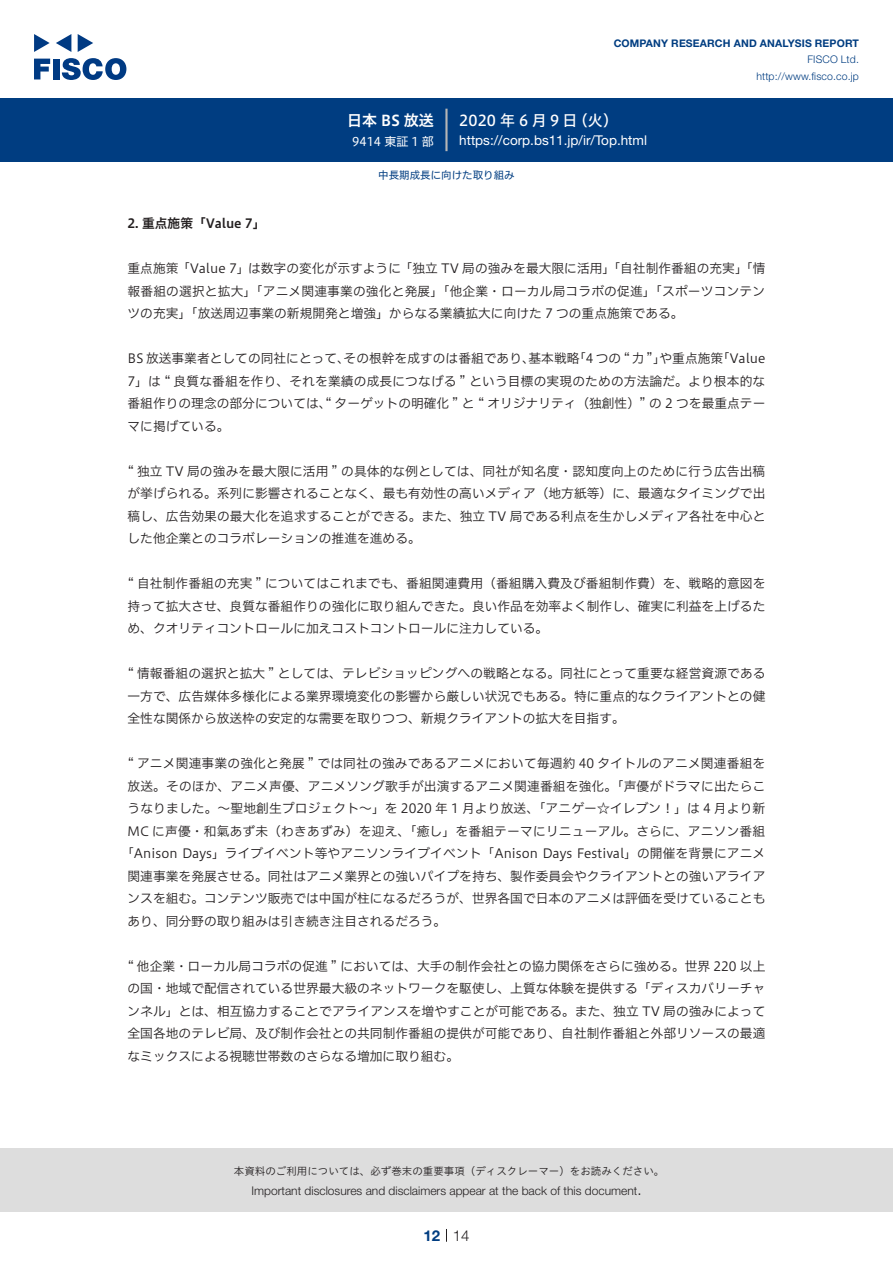
<style>
.page{position:relative;width:893px;height:1263px;background:#fff}
.page>*{position:absolute;margin:0;border:0;box-sizing:border-box;transform-origin:0 0}
.t1{font:15px "Hiragino UD Sans F Std N W5";letter-spacing:.22em;color:#fff}
.t2{font:15px "Hiragino UD Sans F Std N W6";color:#fff}
.t3{font:300 15px "Helvetica Neue LT Std";color:#231f20}
.t4{font:700 15px "Helvetica Neue LT Std";color:#003d81}
.t5{font:13.5px "Helvetica Neue LT Std";color:#fff}
.t6{font:12.75px/22.5px "Hiragino UD Sans F Std N W3";color:#231f20;text-align:justify}
.t7{font:12.75px "Hiragino UD Sans F Std N W6";color:#231f20}
.t8{font:300 12px "Helvetica Neue LT Std";color:#231f20}
.t9{font:12px "Hiragino UD Sans F Std N W4";color:#fff}
.t10{font:10.5px "Hiragino UD Sans Std W3";color:#231f20}
.t11{font:700 10.5px "Helvetica Neue LT Std";letter-spacing:.015em;color:#003d81}
.t12{font:300 10.5px/16.5px "Helvetica Neue LT Std";letter-spacing:.015em;color:#003d81;text-align:right}
.t13{font:10.5px "Hiragino UD Sans F Std N W4";color:#003d81}
</style>
<div class="page">
<div style="left:0;top:1148px;width:893px;height:64px;background:#ddd"></div>
<svg style="left:34px;top:59px;width:16px;height:20px"></svg>
<div style="left:53px;top:59px;width:6px;height:20px;background:#003a83"></div>
<svg style="left:62px;top:58px;width:64px;height:22px"></svg>
<svg style="left:34px;top:34px;width:16px;height:18px"></svg>
<svg style="left:78px;top:34px;width:15px;height:18px"></svg>
<svg style="left:56px;top:34px;width:15px;height:18px"></svg>
<div style="left:0;top:98px;width:893px;height:64px;background:#003d81"></div>
<hr style="left:445px;top:109px;width:3px;height:42px;background:#b5b5b6">
<svg style="left:446px;top:1229px;width:1px;height:13px"></svg>
<p class="t2" style="left:347px;top:109px;width:88px">日本 BS 放送</p>
<p class="t9" style="left:352px;top:132px;width:83px">9414 東証 1 部</p>
<p class="t11" style="left:614px;top:37px;width:247px">COMPANY RESEARCH AND ANALYSIS REPORT</p>
<p class="t12" style="left:756px;top:51px;width:104px">FISCO Ltd. http://www.fisco.co j p.</p>
<p class="t1" style="left:459px;top:109px;width:120px">2020年6月9日</p>
<p class="t1" style="left:573px;top:109px;width:47px">（火(</p>
<p class="t5" style="left:459px;top:132px;width:189px">https://corp.bs11.jp /i r/ Top.html</p>
<p class="t13" style="left:378px;top:167px;width:138px">中長期成長に向けた取り組み</p>
<p class="t7" style="left:128px;top:214px;width:139px">2. 重点施策「Value 7「</p>
<p class="t6" style="left:128px;top:256px;width:639px">重点施策「Value 7」は数字の変化が示すように「独立 TV 局の強みを最大限に活用」「自社制作番組の充実」「情報番組の選択と拡大」「アニメ関連事業の強化と発展」「他企業・ローカル局コラボの促進」「スポーツコンテンツの充実」「放送周辺事業の新規開発と増強」からなる業績拡大に向けた 7 つの重点施策である。</p>
<p class="t6" style="left:717px;top:346px;width:50px">「Value</p>
<p class="t6" style="left:573px;top:346px;width:94px">「4つの“力”」</p>
<p class="t6" style="left:528px;top:346px;width:52px">基本戦略</p>
<p class="t6" style="left:128px;top:346px;width:639px;text-align:left">BS 放送事業者としての同社にとって、<br>7」は “ 良質な番組を作り、それを業績の成長につなげる ” という目標の実現のための方法論だ。より根本的な番組作りの理念の部分については、“ ターゲットの明確化 ” と “ オリジナリティ（独創性）” の 2 つを最重点テーマに掲げている。</p>
<p class="t6" style="left:128px;top:459px;width:639px">“ 独立 TV 局の強みを最大限に活用 ” の具体的な例としては、同社が知名度・認知度向上のために行う広告出稿が挙げられる。系列に影響されることなく、最も有効性の高いメディア（地方紙等）に、最適なタイミングで出稿し、広告効果の最大化を追求することができる。また、独立 TV 局である利点を生かしメディア各社を中心とした他企業とのコラボレーションの推進を進める。</p>
<p class="t6" style="left:128px;top:571px;width:639px">“ 自社制作番組の充実 ” についてはこれまでも、番組関連費用（番組購入費及び番組制作費）を、戦略的意図を持って拡大させ、良質な番組作りの強化に取り組んできた。良い作品を効率よく制作し、確実に利益を上げるため、クオリティコントロールに加えコストコントロールに注力している。</p>
<p class="t6" style="left:128px;top:661px;width:639px">“ 情報番組の選択と拡大 ” としては、テレビショッピングへの戦略となる。同社にとって重要な経営資源である一方で、広告媒体多様化による業界環境変化の影響から厳しい状況でもある。特に重点的なクライアントとの健全性な関係から放送枠の安定的な需要を取りつつ、新規クライアントの拡大を目指す。</p>
<p class="t6" style="left:128px;top:751px;width:639px">“ アニメ関連事業の強化と発展 ” では同社の強みであるアニメにおいて毎週約 40 タイトルのアニメ関連番組を</p>
<p class="t6" style="left:128px;top:774px;width:639px">放送。そのほか、アニメ声優、アニメソング歌手が出演するアニメ関連番組を強化。「声優がドラマに出たらこ</p>
<p class="t6" style="left:128px;top:796px;width:639px">うなりました。～聖地創生プロジェクト～」を 2020 年 1 月より放送、「アニゲー☆イレブン！」は 4 月より新</p>
<p class="t6" style="left:128px;top:819px;width:639px">MC に声優・和氣あず未（わきあずみ）を迎え、「癒し」を番組テーマにリニューアル。さらに、アニソン番組</p>
<p class="t6" style="left:121px;top:841px;width:646px">「Anison Days」ライブイベント等やアニソンライブイベント「Anison Days Festival」の開催を背景にアニメ</p>
<p class="t6" style="left:128px;top:864px;width:639px">関連事業を発展させる。同社はアニメ業界との強いパイプを持ち、製作委員会やクライアントとの強いアライア</p>
<p class="t6" style="left:128px;top:886px;width:639px">ンスを組む。コンテンツ販売では中国が柱になるだろうが、世界各国で日本のアニメは評価を受けていることも</p>
<p class="t6" style="left:128px;top:909px;width:320px">あり、同分野の取り組みは引き続き注目されるだろう。</p>
<p class="t6" style="left:128px;top:954px;width:639px">“ 他企業・ローカル局コラボの促進 ” においては、大手の制作会社との協力関係をさらに強める。世界 220 以上の国・地域で配信されている世界最大級のネットワークを駆使し、上質な体験を提供する「ディスカバリーチャンネル」とは、相互協力することでアライアンスを増やすことが可能である。また、独立 TV 局の強みによって全国各地のテレビ局、及び制作会社との共同制作番組の提供が可能であり、自社制作番組と外部リソースの最適なミックスによる視聴世帯数のさらなる増加に取り組む。</p>
<p class="t6" style="left:659px;top:346px;width:65px">や重点施策</p>
<p class="t6" style="left:344px;top:346px;width:193px">その根幹を成すのは番組であり、</p>
<p class="t10" style="left:234px;top:1163px;width:432px">本資料のご利用については、必ず巻末の重要事項（ディスクレーマー）をお読みください。</p>
<p class="t3" style="left:637px;top:1180px;width:6px">.</p>
<p class="t8" style="left:251px;top:1183px;width:387px">Important disclosures and disclaimers appear at the back of this document</p>
<p class="t4" style="left:423px;top:1226px;width:18px">12</p>
<p class="t3" style="left:453px;top:1226px;width:18px">14</p>
</div>
